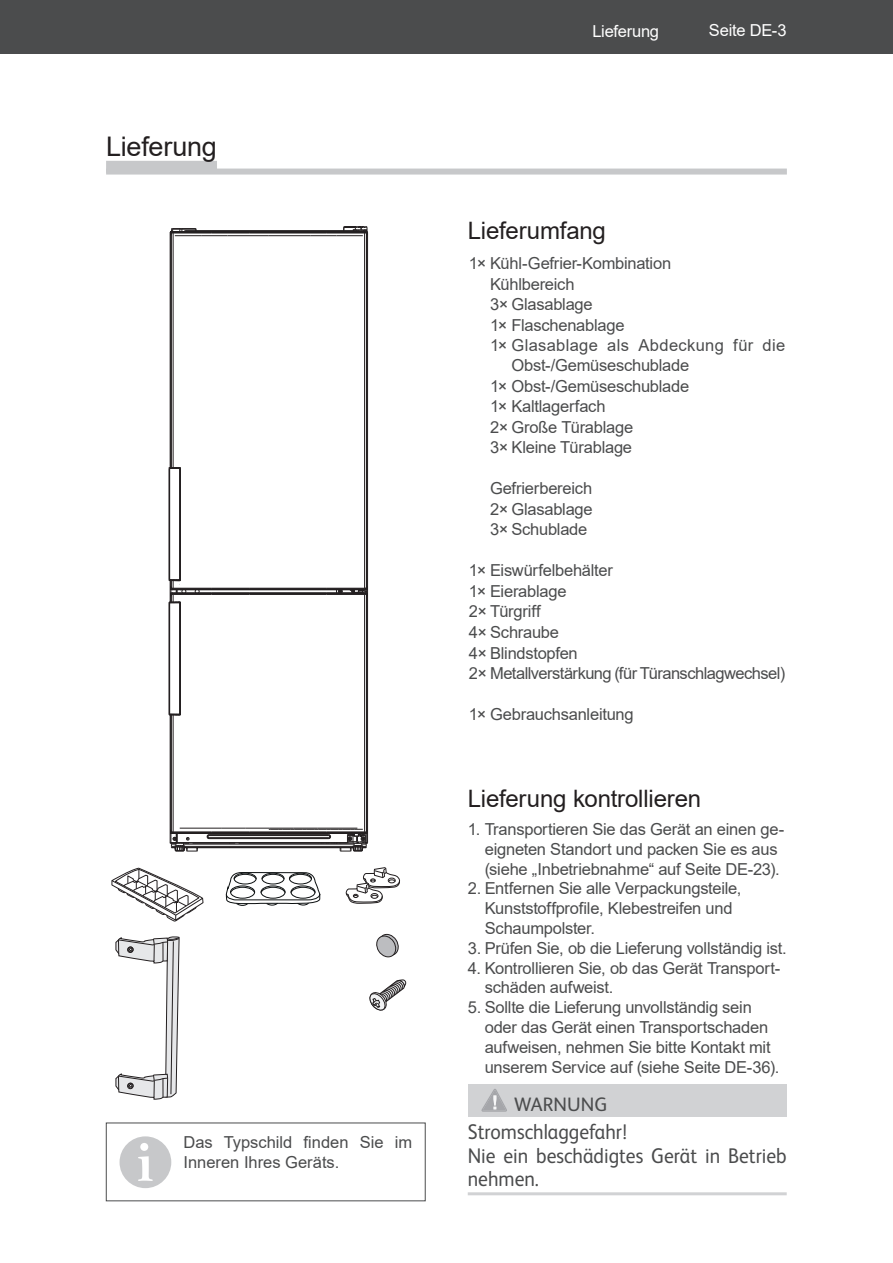
<style>
.page{position:relative;width:893px;height:1263px;background:#fff}
.page>*{position:absolute;margin:0;border:0;box-sizing:border-box;transform-origin:0 0}
.t1{font:27px "Arial";letter-spacing:-.01em;color:#231f20}
.t2{font:24px "Arial";letter-spacing:-.005em;color:#231f20}
.t3{font:21.3px/23.4px "FS Albert";color:#4b4c4d;scale:.92 1}
.t4{font:19.5px "FS Albert";letter-spacing:.005em;color:#4b4c4d}
.t5{font:16.5px/19.8px "Arial";letter-spacing:-.015em;color:#4b4c4d}
.t6{font:16.5px "Arial";letter-spacing:.02em;color:#4b4c4d}
.t7{font:16.5px "Arial";letter-spacing:-.02em;color:#fff}
</style>
<div class="page">
<svg style="left:111px;top:868px;width:93px;height:54px"></svg>
<div style="left:106px;top:161px;width:111px;height:12px;background:#c7c8ca"></div>
<div style="left:106px;top:169px;width:681px;height:6px;background:#c7c8ca"></div>
<div style="left:468px;top:1084px;width:319px;height:33px;background:#d1d2d4"></div>
<hr style="left:468px;top:1192px;width:319px;height:3px;background:#d1d2d4">
<svg style="left:481px;top:1089px;width:26px;height:23px"></svg>
<div style="left:121px;top:1138px;width:49px;height:49px;background:#c7c8ca;border-radius:50%"></div>
<div style="left:120px;top:1136px;width:51px;height:52px;border:3px solid #c7c8ca;border-radius:50%"></div>
<svg style="left:138px;top:1143px;width:15px;height:38px"></svg>
<svg style="left:115px;top:936px;width:65px;height:164px"></svg>
<svg style="left:376px;top:933px;width:23px;height:25px"></svg>
<svg style="left:369px;top:979px;width:38px;height:32px"></svg>
<svg style="left:225px;top:872px;width:96px;height:34px"></svg>
<hr style="left:180px;top:603px;width:1px;height:111px;background:#231f20">
<hr style="left:180px;top:468px;width:1px;height:112px;background:#231f20">
<hr style="left:179px;top:468px;width:1px;height:112px;background:#231f20">
<hr style="left:169px;top:468px;width:1px;height:112px;background:#231f20">
<svg style="left:169px;top:467px;width:12px;height:2px"></svg>
<hr style="left:179px;top:603px;width:1px;height:111px;background:#231f20">
<hr style="left:169px;top:603px;width:1px;height:111px;background:#231f20">
<svg style="left:169px;top:714px;width:12px;height:2px"></svg>
<hr style="left:269px;top:235px;width:41px;height:1px;background:#231f20">
<hr style="left:227px;top:235px;width:42px;height:1px;background:#231f20">
<hr style="left:211px;top:232px;width:39px;height:1px;background:#231f20">
<hr style="left:250px;top:232px;width:38px;height:1px;background:#231f20">
<hr style="left:288px;top:232px;width:38px;height:1px;background:#231f20">
<hr style="left:288px;top:231px;width:38px;height:1px;background:#231f20">
<hr style="left:250px;top:231px;width:38px;height:1px;background:#231f20">
<hr style="left:211px;top:231px;width:39px;height:1px;background:#231f20">
<hr style="left:173px;top:589px;width:38px;height:1px;background:#231f20">
<hr style="left:211px;top:589px;width:39px;height:1px;background:#231f20">
<hr style="left:250px;top:589px;width:38px;height:1px;background:#231f20">
<hr style="left:288px;top:589px;width:38px;height:1px;background:#231f20">
<hr style="left:326px;top:589px;width:39px;height:1px;background:#231f20">
<hr style="left:288px;top:233px;width:38px;height:1px;background:#231f20">
<hr style="left:250px;top:233px;width:38px;height:1px;background:#231f20">
<hr style="left:211px;top:233px;width:39px;height:1px;background:#231f20">
<hr style="left:173px;top:233px;width:1px;height:235px;background:#231f20">
<hr style="left:173px;top:588px;width:38px;height:1px;background:#231f20">
<hr style="left:211px;top:588px;width:39px;height:1px;background:#231f20">
<hr style="left:250px;top:588px;width:38px;height:1px;background:#231f20">
<hr style="left:288px;top:588px;width:38px;height:1px;background:#231f20">
<hr style="left:326px;top:588px;width:39px;height:1px;background:#231f20">
<hr style="left:364px;top:233px;width:1px;height:355px;background:#231f20">
<hr style="left:364px;top:594px;width:1px;height:238px;background:#231f20">
<hr style="left:326px;top:594px;width:39px;height:1px;background:#231f20">
<hr style="left:288px;top:594px;width:38px;height:1px;background:#231f20">
<hr style="left:250px;top:594px;width:38px;height:1px;background:#231f20">
<hr style="left:211px;top:594px;width:39px;height:1px;background:#231f20">
<hr style="left:173px;top:594px;width:38px;height:1px;background:#231f20">
<hr style="left:173px;top:715px;width:1px;height:117px;background:#231f20">
<hr style="left:326px;top:593px;width:39px;height:1px;background:#231f20">
<hr style="left:288px;top:593px;width:38px;height:1px;background:#231f20">
<hr style="left:250px;top:593px;width:38px;height:1px;background:#231f20">
<hr style="left:211px;top:593px;width:39px;height:1px;background:#231f20">
<hr style="left:173px;top:593px;width:38px;height:1px;background:#231f20">
<hr style="left:366px;top:596px;width:1px;height:234px;background:#231f20">
<hr style="left:366px;top:235px;width:1px;height:351px;background:#231f20">
<hr style="left:171px;top:715px;width:1px;height:115px;background:#231f20">
<hr style="left:171px;top:235px;width:1px;height:233px;background:#231f20">
<hr style="left:170px;top:715px;width:1px;height:128px;background:#231f20">
<hr style="left:170px;top:233px;width:1px;height:235px;background:#231f20">
<hr style="left:367px;top:233px;width:1px;height:610px;background:#231f20">
<svg style="left:336px;top:590px;width:7px;height:3px"></svg>
<svg style="left:350px;top:586px;width:17px;height:11px"></svg>
<svg style="left:169px;top:580px;width:17px;height:24px"></svg>
<svg style="left:170px;top:228px;width:57px;height:8px"></svg>
<svg style="left:310px;top:226px;width:58px;height:10px"></svg>
<svg style="left:170px;top:828px;width:198px;height:24px"></svg>
<svg style="left:195px;top:590px;width:5px;height:3px"></svg>
<svg style="left:346px;top:867px;width:54px;height:37px"></svg>
<div style="left:0;top:0;width:893px;height:54px;background:#4b4c4d"></div>
<h1 class="t1" style="left:106px;top:131px;width:112px">Lieferung</h1>
<p class="t5" style="left:183px;top:1132px;width:230px">Das Typschild finden Sie im<br>Inneren Ihres Geräts.</p>
<p class="t7" style="left:592px;top:22px;width:68px">Lieferung</p>
<p class="t7" style="left:709px;top:22px;width:79px">Seite DE-3</p>
<h2 class="t2" style="left:468px;top:217px;width:140px">Lieferumfang</h2>
<p class="t5" style="left:469px;top:254px;width:204px">1× Kühl-Gefrier-Kombination</p>
<p class="t5" style="left:490px;top:274px;width:86px">Kühlbereich</p>
<p class="t5" style="left:490px;top:295px;width:104px">3× Glasablage</p>
<p class="t5" style="left:490px;top:315px;width:136px">1× Flaschenablage</p>
<p class="t6" style="left:490px;top:337px;width:297px">1× Glasablage als Abdeckung für die</p>
<p class="t5" style="left:511px;top:356px;width:179px">Obst-/Gemüseschublade</p>
<p class="t5" style="left:490px;top:376px;width:201px">1× Obst-/Gemüseschublade</p>
<p class="t5" style="left:490px;top:397px;width:117px">1× Kaltlagerfach</p>
<p class="t5" style="left:490px;top:417px;width:145px">2× Große Türablage</p>
<p class="t5" style="left:490px;top:438px;width:144px">3× Kleine Türablage</p>
<p class="t5" style="left:490px;top:478px;width:104px;line-height:20.5px;text-align:justify">Gefrierbereich 2× Glasablage 3× Schublade</p>
<p class="t5" style="left:469px;top:560px;width:318px;line-height:20.5px">1× Eiswürfelbehälter<br>1× Eierablage<br>2× Türgriff<br>4× Schraube<br>4× Blindstopfen<br>2× Metallverstärkung (für Türanschlagwechsel)</p>
<p class="t5" style="left:469px;top:704px;width:166px">1× Gebrauchsanleitung</p>
<h2 class="t2" style="left:468px;top:785px;width:235px">Lieferung kontrollieren</h2>
<p class="t5" style="left:485px;top:819px;width:301px;text-indent:-17px">1. Transportieren Sie das Gerät an einen ge&shy;eigneten Standort und packen Sie es aus (siehe „Inbetriebnahme“ auf Seite DE-23).</p>
<p class="t5" style="left:485px;top:879px;width:258px;text-indent:-17px">2. Entfernen Sie alle Verpackungsteile,<br>Kunststoffprofile, Klebestreifen und<br>Schaumpolster.</p>
<p class="t5" style="left:468px;top:938px;width:320px">3. Prüfen Sie, ob die Lieferung vollständig ist.</p>
<p class="t5" style="left:485px;top:958px;width:297px;text-indent:-17px">4. Kontrollieren Sie, ob das Gerät Transport&shy;schäden aufweist.</p>
<p class="t5" style="left:485px;top:998px;width:296px;text-indent:-17px">5. Sollte die Lieferung unvollständig sein oder das Gerät einen Transportschaden aufweisen, nehmen Sie bitte Kontakt mit unserem Service auf (siehe Seite DE-36).</p>
<p class="t4" style="left:514px;top:1097px;width:95px">WARNUNG</p>
<p class="t3" style="left:468px;top:1122px;width:348px">Stromschlaggefahr!<br>Nie ein beschädigtes Gerät in Betrieb nehmen.</p>
</div>
